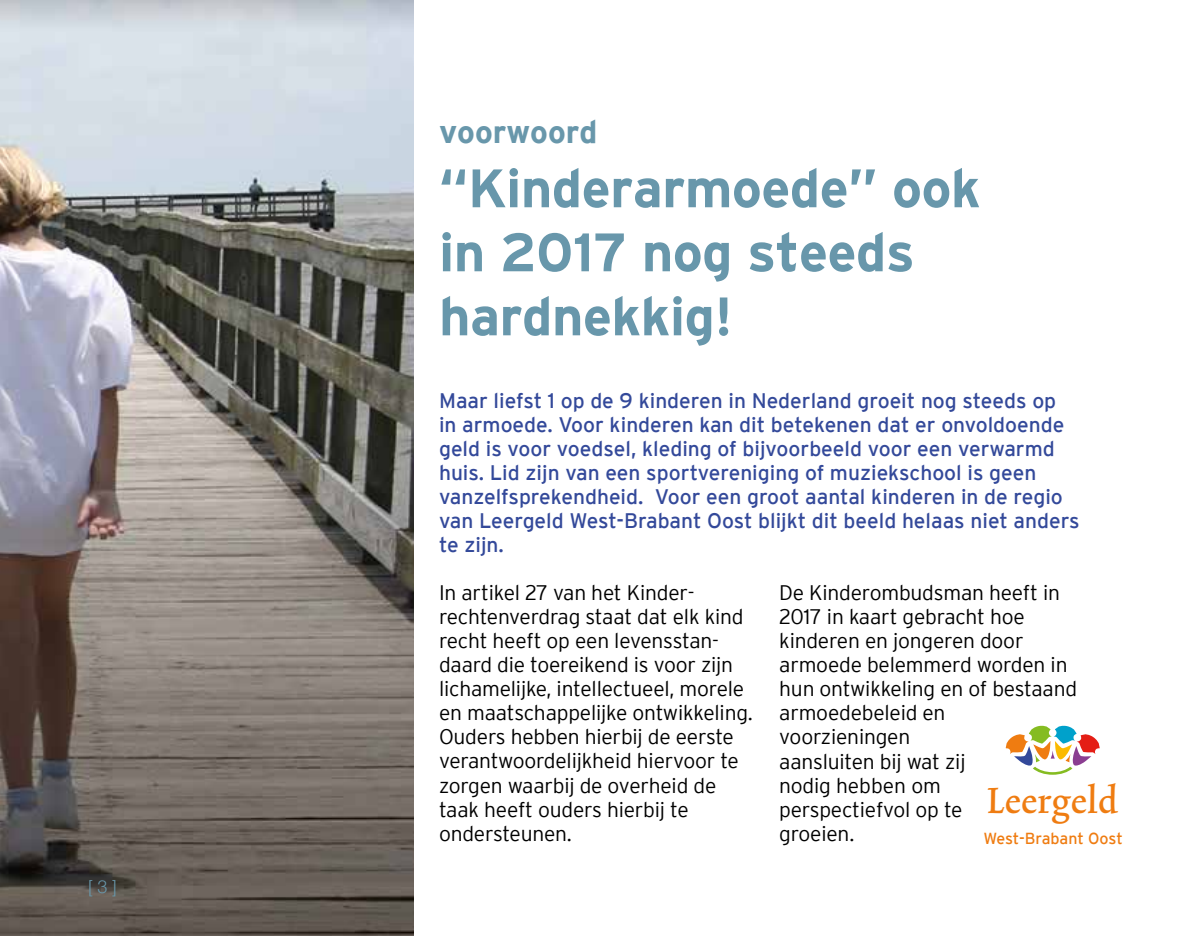
<style>
.page{position:relative;width:1191px;height:936px;background:#fff}
.page>*{position:absolute;margin:0;border:0;box-sizing:border-box;transform-origin:0 0}
.t1{font:700 54px/64px "Interstate";letter-spacing:-.01em;color:#6897ab}
.t2{font:500 condensed 43px "Trinite No 2";letter-spacing:.02em;color:#ef7c11}
.t3{font:700 32px "Interstate";color:#6897ab}
.t4{font:300 21px/24px "Interstate";letter-spacing:-.01em;color:#000}
.t5{font:21px/24px "Interstate";color:#33499a}
.t6{font:300 18px "Helvetica Neue";color:#6897ab}
.t7{font:16px "Interstate";letter-spacing:-.01em;color:#ef7c11}
</style>
<div class="page">
<svg style="left:1005px;top:725px;width:95px;height:49px"></svg>
<img style="left:0;top:0;width:414px;height:935px">
<p class="t6" style="left:88px;top:872px;width:30px">[ 3 ]</p>
<h3 class="t3" style="left:439px;top:114px;width:160px">voorwoord</h3>
<h1 class="t1" style="left:439px;top:156px;width:543px">“Kinderarmoede” ook in 2017 nog steeds hardnekkig!</h1>
<p class="t5" style="left:439px;top:389px;width:642px">Maar liefst 1 op de 9 kinderen in Nederland groeit nog steeds op<br>in armoede. Voor kinderen kan dit betekenen dat er onvoldoende geld is voor voedsel, kleding of bijvoorbeeld voor een verwarmd huis. Lid zijn van een sportvereniging of muziekschool is geen vanzelfsprekendheid. Voor een groot aantal kinderen in de regio van Leergeld West-Brabant Oost blijkt dit beeld helaas niet anders te zijn.</p>
<p class="t4" style="left:439px;top:580px;width:315px">In artikel 27 van het Kinder&shy;rechtenverdrag staat dat elk kind recht heeft op een levensstan&shy;daard die toereikend is voor zijn lichamelijke, intellectueel, morele en maatschappelijke ontwikkeling.<br>Ouders hebben hierbij de eerste verantwoordelijkheid hiervoor te zorgen waarbij de overheid de taak heeft ouders hierbij te ondersteunen.</p>
<p class="t4" style="left:779px;top:580px;width:299px">De Kinderombudsman heeft in<br>2017 in kaart gebracht hoe kinderen en jongeren door armoede belemmerd worden in hun ontwikkeling en of bestaand armoedebeleid en voorzieningen<br>aansluiten bij wat zij<br>nodig hebben om perspectiefvol op te<br>groeien.</p>
<h2 class="t2" style="left:987px;top:780px;width:131px">Leergeld</h2>
<p class="t7" style="left:983px;top:829px;width:141px">West-Brabant Oost</p>
</div>
